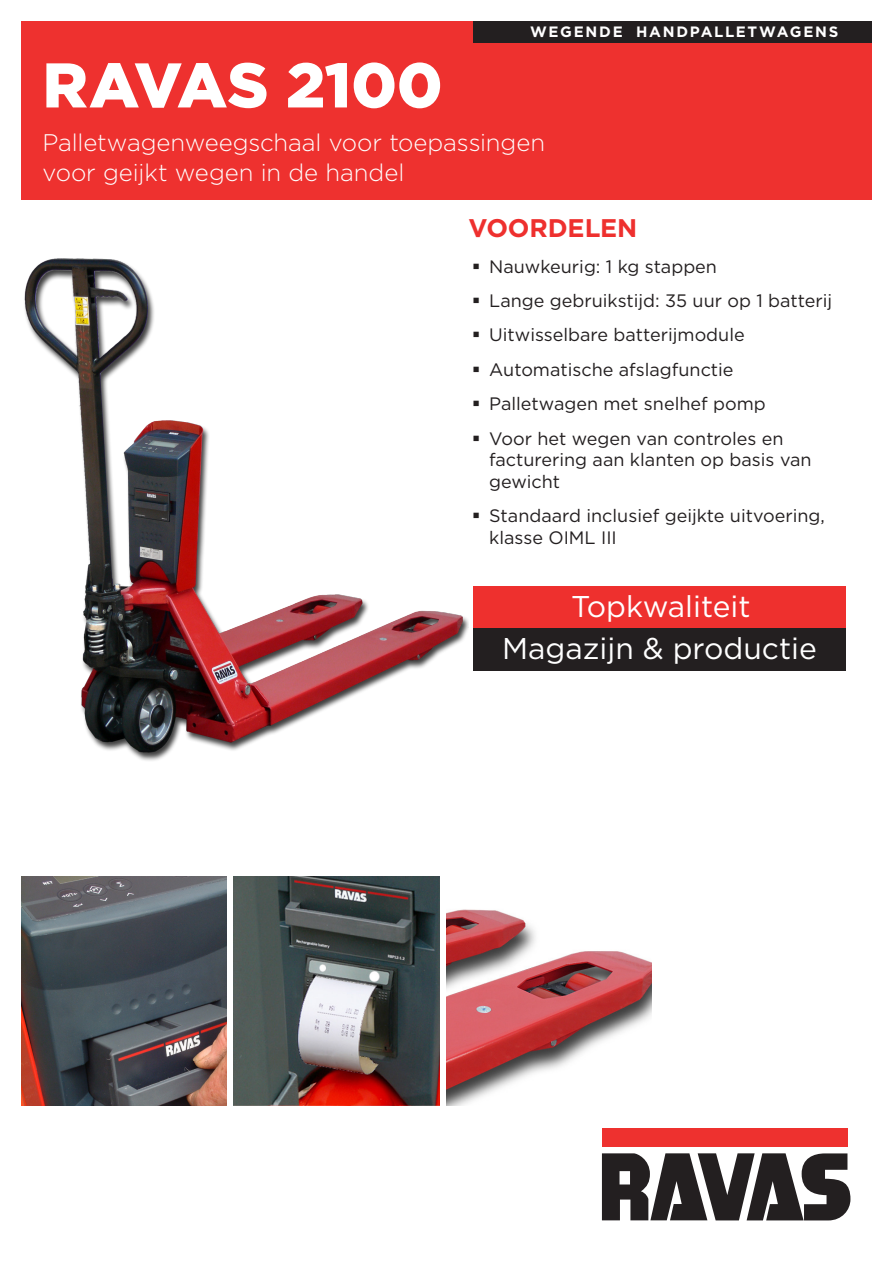
<style>
.page{position:relative;width:893px;height:1263px;background:#fff}
.page>*{position:absolute;margin:0;border:0;box-sizing:border-box;transform-origin:0 0}
.t1{font:900 63px "Gotham";letter-spacing:-.005em;color:#fff}
.t2{font:30px "Gotham";color:#fff}
.t3{font:700 25.5px "Gotham";letter-spacing:-.005em;color:#ee302e}
.t4{font:300 24px/30px "Gotham";letter-spacing:-.005em;color:#fff}
.t5{font:18px/21.6px "Gotham";color:#231f20}
.t6{font:700 15px "Gotham";letter-spacing:.115em;color:#fff}
</style>
<div class="page">
<div style="left:21px;top:21px;width:851px;height:179px;background:#ee312f"></div>
<img style="left:24px;top:258px;width:445px;height:503px">
<div style="left:473px;top:586px;width:372px;height:42px;background:#ee302e"></div>
<div style="left:473px;top:628px;width:372px;height:43px;background:#231f20"></div>
<div style="left:602px;top:1128px;width:245px;height:19px;background:#ee312f"></div>
<svg style="left:602px;top:1153px;width:248px;height:67px"></svg>
<div style="left:473px;top:21px;width:399px;height:22px;background:#231f20"></div>
<img style="left:446px;top:909px;width:206px;height:197px">
<img style="left:234px;top:876px;width:205px;height:230px">
<img style="left:21px;top:876px;width:206px;height:230px">
<p class="t1" style="left:43px;top:42px;width:402px">RAVAS 2100</p>
<p class="t6" style="left:530px;top:22px;width:310px">WEGENDE HANDPALLETWAGENS</p>
<p class="t4" style="left:43px;top:126px;width:504px">Palletwagenweegschaal voor toepassingen voor geijkt wegen in de handel</p>
<p class="t3" style="left:469px;top:211px;width:170px">VOORDELEN</p>
<p class="t5" style="left:489px;top:255px;width:229px">Nauwkeurig: 1 kg stappen</p>
<p class="t5" style="left:489px;top:290px;width:345px">Lange gebruikstijd: 35 uur op 1 batterij</p>
<p class="t5" style="left:489px;top:324px;width:257px">Uitwisselbare batterijmodule</p>
<p class="t5" style="left:489px;top:358px;width:246px">Automatische afslagfunctie</p>
<p class="t5" style="left:489px;top:393px;width:278px">Palletwagen met snelhef pomp</p>
<p class="t5" style="left:489px;top:427px;width:324px">Voor het wegen van controles en facturering aan klanten op basis van gewicht</p>
<p class="t5" style="left:489px;top:504px;width:337px">Standaard inclusief geijkte uitvoering, klasse OIML III</p>
<p class="t2" style="left:571px;top:587px;width:181px">Topkwaliteit</p>
<p class="t2" style="left:502px;top:629px;width:316px">Magazijn &amp; productie</p>
</div>
